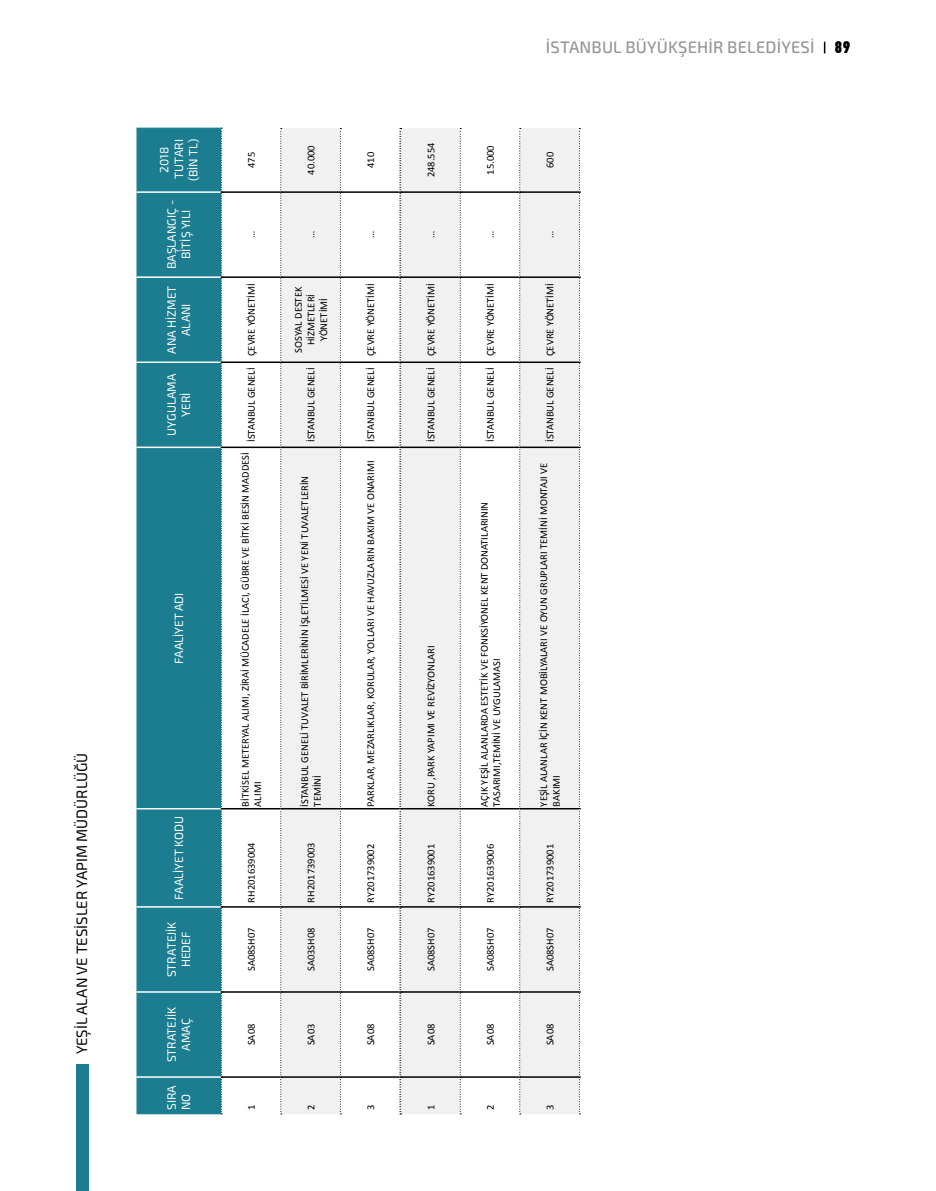
<style>
.page{position:relative;width:936px;height:1191px;background:#fff}
.page>*{position:absolute;margin:0;border:0;box-sizing:border-box;transform-origin:0 0}
.t1{font:500 16.65px "Exo 2.0";letter-spacing:.01em;color:#939598}
.t2{font:15px "Exo 2.0";color:#000}
.t3{font:12px/14.4px "Exo 2.0";color:#fff;text-align:center}
.t4{font:10.5px/12.6px "Calibri";color:#000}
.s1{font-family:"PF Din Text Comp Pro X Black";font-weight:400;font-size:16.95px;color:#000}
</style>
<div class="page">
<svg style="left:823px;top:42px;width:2px;height:11px"></svg>
<div style="left:76px;top:1064px;width:13px;height:127px;background:#1b7d8f"></div>
<div style="left:136px;top:129px;width:85px;height:985px;background:#1b7d8f"></div>
<div style="left:282px;top:128px;width:58px;height:986px;background:#f1f1f2"></div>
<hr style="left:136px;top:1076px;width:85px;height:1px;background:#fff">
<hr style="left:136px;top:991px;width:85px;height:1px;background:#fff">
<hr style="left:136px;top:906px;width:85px;height:1px;background:#fff">
<hr style="left:136px;top:808px;width:85px;height:1px;background:#fff">
<hr style="left:136px;top:446px;width:85px;height:2px;background:#fff">
<hr style="left:136px;top:361px;width:85px;height:2px;background:#fff">
<hr style="left:136px;top:276px;width:85px;height:2px;background:#fff">
<hr style="left:221px;top:1076px;width:59px;height:1px;background:#000">
<hr style="left:221px;top:991px;width:59px;height:1px;background:#000">
<hr style="left:221px;top:906px;width:59px;height:1px;background:#000">
<hr style="left:221px;top:808px;width:59px;height:1px;background:#000">
<hr style="left:221px;top:446px;width:59px;height:2px;background:#000">
<hr style="left:221px;top:361px;width:59px;height:2px;background:#000">
<hr style="left:221px;top:276px;width:59px;height:2px;background:#000">
<hr style="left:281px;top:1076px;width:59px;height:1px;background:#000">
<hr style="left:281px;top:991px;width:59px;height:1px;background:#000">
<hr style="left:281px;top:906px;width:59px;height:1px;background:#000">
<hr style="left:281px;top:808px;width:59px;height:1px;background:#000">
<hr style="left:281px;top:446px;width:59px;height:2px;background:#000">
<hr style="left:281px;top:361px;width:59px;height:2px;background:#000">
<hr style="left:281px;top:276px;width:59px;height:2px;background:#000">
<hr style="left:341px;top:1076px;width:58px;height:1px;background:#000">
<hr style="left:341px;top:991px;width:58px;height:1px;background:#000">
<hr style="left:341px;top:906px;width:58px;height:1px;background:#000">
<hr style="left:341px;top:808px;width:58px;height:1px;background:#000">
<hr style="left:341px;top:446px;width:58px;height:2px;background:#000">
<hr style="left:341px;top:361px;width:58px;height:2px;background:#000">
<hr style="left:341px;top:276px;width:58px;height:2px;background:#000">
<hr style="left:136px;top:128px;width:85px;height:1px;background:#1b7d8f">
<hr style="left:221px;top:191px;width:59px;height:2px;background:#000">
<hr style="left:281px;top:191px;width:59px;height:2px;background:#000">
<hr style="left:341px;top:191px;width:58px;height:2px;background:#000">
<hr style="left:136px;top:191px;width:85px;height:2px;background:#fff">
<svg style="left:221px;top:128px;width:1px;height:986px"></svg>
<svg style="left:280px;top:128px;width:2px;height:986px"></svg>
<svg style="left:340px;top:128px;width:1px;height:986px"></svg>
<svg style="left:401px;top:128px;width:178px;height:986px;fill:#f1f1f2"></svg>
<hr style="left:401px;top:1076px;width:59px;height:1px;background:#000">
<hr style="left:401px;top:991px;width:59px;height:1px;background:#000">
<hr style="left:401px;top:906px;width:59px;height:1px;background:#000">
<hr style="left:401px;top:808px;width:59px;height:1px;background:#000">
<hr style="left:401px;top:446px;width:59px;height:2px;background:#000">
<hr style="left:401px;top:361px;width:59px;height:2px;background:#000">
<hr style="left:401px;top:276px;width:59px;height:2px;background:#000">
<hr style="left:460px;top:1076px;width:59px;height:1px;background:#000">
<hr style="left:460px;top:991px;width:59px;height:1px;background:#000">
<hr style="left:460px;top:906px;width:59px;height:1px;background:#000">
<hr style="left:460px;top:808px;width:59px;height:1px;background:#000">
<hr style="left:460px;top:446px;width:59px;height:2px;background:#000">
<hr style="left:460px;top:361px;width:59px;height:2px;background:#000">
<hr style="left:460px;top:276px;width:59px;height:2px;background:#000">
<hr style="left:520px;top:1076px;width:59px;height:1px;background:#000">
<hr style="left:520px;top:991px;width:59px;height:1px;background:#000">
<hr style="left:520px;top:906px;width:59px;height:1px;background:#000">
<hr style="left:520px;top:808px;width:59px;height:1px;background:#000">
<hr style="left:520px;top:446px;width:59px;height:2px;background:#000">
<hr style="left:520px;top:361px;width:59px;height:2px;background:#000">
<hr style="left:520px;top:276px;width:59px;height:2px;background:#000">
<hr style="left:401px;top:191px;width:59px;height:2px;background:#000">
<hr style="left:460px;top:191px;width:59px;height:2px;background:#000">
<hr style="left:520px;top:191px;width:59px;height:2px;background:#000">
<svg style="left:399px;top:128px;width:2px;height:986px"></svg>
<svg style="left:460px;top:128px;width:1px;height:986px"></svg>
<svg style="left:519px;top:128px;width:2px;height:986px"></svg>
<svg style="left:579px;top:128px;width:1px;height:986px"></svg>
<h2 class="t2" style="left:73px;top:1054px;width:303px;rotate:-90deg">YEŞİL ALAN VE TESİSLER YAPIM MÜDÜRLÜĞÜ</h2>
<p class="t3" style="left:157px;top:181px;width:44px;rotate:-90deg">2018<br>TUTARI (BİN TL)</p>
<p class="t3" style="left:165px;top:269px;width:71px;rotate:-90deg">BAŞLANGIÇ -<br>BİTİŞ YILI</p>
<p class="t3" style="left:165px;top:353px;width:69px;rotate:-90deg">ANA HİZMET<br>ALANI</p>
<p class="t3" style="left:165px;top:435px;width:63px;rotate:-90deg">UYGULAMA<br>YERİ</p>
<p class="t3" style="left:172px;top:663px;width:73px;rotate:-90deg">FAALİYET ADI</p>
<p class="t3" style="left:172px;top:899px;width:85px;rotate:-90deg">FAALİYET KODU</p>
<p class="t3" style="left:165px;top:977px;width:57px;rotate:-90deg">STRATEJİK<br>HEDEF</p>
<p class="t3" style="left:165px;top:1062px;width:57px;rotate:-90deg">STRATEJİK<br>AMAÇ</p>
<p class="t3" style="left:165px;top:1110px;width:26px;text-align:left;rotate:-90deg">SIRA<br>NO</p>
<p class="t4" style="left:245px;top:168px;width:17px;rotate:-90deg">475</p>
<p class="t4" style="left:245px;top:238px;width:9px;rotate:-90deg">…</p>
<p class="t4" style="left:245px;top:442px;width:160px;rotate:-90deg">İSTANBUL GENELİ ÇEVRE YÖNETİMİ</p>
<p class="t4" style="left:239px;top:806px;width:356px;rotate:-90deg">BİTKİSEL METERYAL ALIMI, ZİRAİ MÜCADELE İLACI, GÜBRE VE BİTKİ BESİN MADDESİ<br>ALIMI</p>
<p class="t4" style="left:245px;top:902px;width:62px;rotate:-90deg">RH201639004</p>
<p class="t4" style="left:245px;top:971px;width:45px;rotate:-90deg">SA08SH07</p>
<p class="t4" style="left:245px;top:1045px;width:23px;rotate:-90deg">SA08</p>
<p class="t4" style="left:245px;top:1110px;width:7px;rotate:-90deg">1</p>
<p class="t4" style="left:305px;top:175px;width:31px;rotate:-90deg">40.000</p>
<p class="t4" style="left:305px;top:238px;width:9px;rotate:-90deg">…</p>
<p class="t4" style="left:292px;top:352px;width:67px;text-align:center;rotate:-90deg">SOSYAL DESTEK<br>HİZMETLERİ<br>YÖNETİMİ</p>
<p class="t4" style="left:305px;top:442px;width:76px;rotate:-90deg">İSTANBUL GENELİ</p>
<p class="t4" style="left:298px;top:806px;width:332px;rotate:-90deg">İSTANBUL GENELİ TUVALET BİRİMLERİNİN İŞLETİLMESİ VE YENİ TUVALETLERİN<br>TEMİNİ</p>
<p class="t4" style="left:305px;top:902px;width:62px;rotate:-90deg">RH201739003</p>
<p class="t4" style="left:305px;top:971px;width:45px;rotate:-90deg">SA03SH08</p>
<p class="t4" style="left:305px;top:1045px;width:23px;rotate:-90deg">SA03</p>
<p class="t4" style="left:305px;top:1110px;width:7px;rotate:-90deg">2</p>
<p class="t4" style="left:364px;top:168px;width:17px;rotate:-90deg">410</p>
<p class="t4" style="left:364px;top:238px;width:9px;rotate:-90deg">…</p>
<p class="t4" style="left:364px;top:442px;width:160px;rotate:-90deg">İSTANBUL GENELİ ÇEVRE YÖNETİMİ</p>
<p class="t4" style="left:364px;top:806px;width:347px;rotate:-90deg">PARKLAR, MEZARLIKLAR, KORULAR, YOLLARI VE HAVUZLARIN BAKIM VE ONARIMI</p>
<p class="t4" style="left:364px;top:902px;width:60px;rotate:-90deg">RY201739002</p>
<p class="t4" style="left:364px;top:971px;width:45px;rotate:-90deg">SA08SH07</p>
<p class="t4" style="left:364px;top:1045px;width:23px;rotate:-90deg">SA08</p>
<p class="t4" style="left:364px;top:1110px;width:7px;rotate:-90deg">3</p>
<h1 class="t1" style="left:546px;top:38px;width:306px">İSTANBUL BÜYÜKŞEHİR BELEDİYESİ <span class="s1">89</span></h1>
<p class="t4" style="left:424px;top:177px;width:36px;rotate:-90deg">248.554</p>
<p class="t4" style="left:484px;top:175px;width:31px;rotate:-90deg">15.000</p>
<p class="t4" style="left:543px;top:168px;width:17px;rotate:-90deg">600</p>
<p class="t4" style="left:424px;top:238px;width:9px;rotate:-90deg">…</p>
<p class="t4" style="left:484px;top:238px;width:9px;rotate:-90deg">…</p>
<p class="t4" style="left:543px;top:238px;width:9px;rotate:-90deg">…</p>
<p class="t4" style="left:424px;top:442px;width:160px;rotate:-90deg">İSTANBUL GENELİ ÇEVRE YÖNETİMİ</p>
<p class="t4" style="left:484px;top:442px;width:160px;rotate:-90deg">İSTANBUL GENELİ ÇEVRE YÖNETİMİ</p>
<p class="t4" style="left:543px;top:442px;width:160px;rotate:-90deg">İSTANBUL GENELİ ÇEVRE YÖNETİMİ</p>
<p class="t4" style="left:424px;top:806px;width:163px;rotate:-90deg">KORU ,PARK YAPIMI VE REVİZYONLARI</p>
<p class="t4" style="left:478px;top:806px;width:306px;rotate:-90deg">AÇIK YEŞİL ALANLARDA ESTETİK VE FONKSİYONEL KENT DONATILARININ<br>TASARIMI,TEMİNİ VE UYGULAMASI</p>
<p class="t4" style="left:537px;top:806px;width:345px;rotate:-90deg">YEŞİL ALANLAR İÇİN KENT MOBİLYALARI VE OYUN GRUPLARI TEMİNİ MONTAJI VE<br>BAKIMI</p>
<p class="t4" style="left:424px;top:902px;width:60px;rotate:-90deg">RY201639001</p>
<p class="t4" style="left:484px;top:902px;width:60px;rotate:-90deg">RY201639006</p>
<p class="t4" style="left:543px;top:902px;width:60px;rotate:-90deg">RY201739001</p>
<p class="t4" style="left:424px;top:971px;width:45px;rotate:-90deg">SA08SH07</p>
<p class="t4" style="left:484px;top:971px;width:45px;rotate:-90deg">SA08SH07</p>
<p class="t4" style="left:543px;top:971px;width:45px;rotate:-90deg">SA08SH07</p>
<p class="t4" style="left:424px;top:1045px;width:23px;rotate:-90deg">SA08</p>
<p class="t4" style="left:484px;top:1045px;width:23px;rotate:-90deg">SA08</p>
<p class="t4" style="left:543px;top:1045px;width:23px;rotate:-90deg">SA08</p>
<p class="t4" style="left:424px;top:1110px;width:7px;rotate:-90deg">1</p>
<p class="t4" style="left:484px;top:1110px;width:7px;rotate:-90deg">2</p>
<p class="t4" style="left:543px;top:1110px;width:7px;rotate:-90deg">3</p>
</div>
